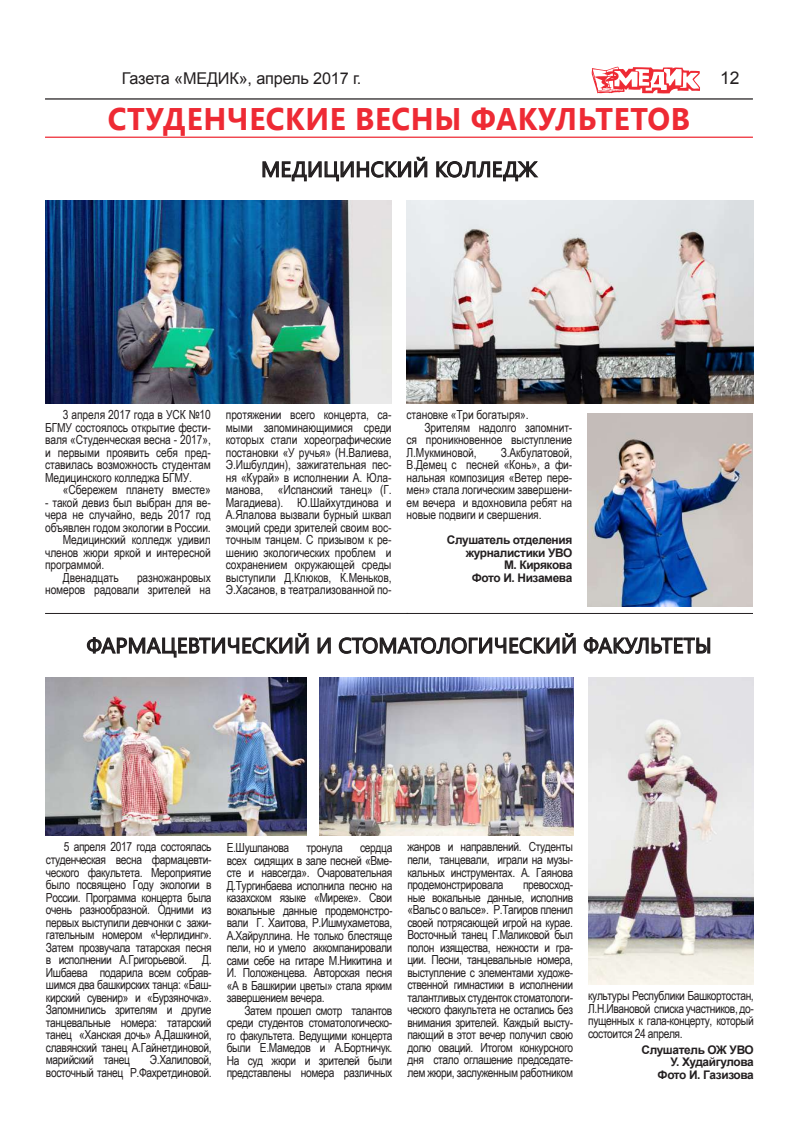
<style>
.page{position:relative;width:798px;height:1134px;background:#fff}
.page>*{position:absolute;margin:0;border:0;box-sizing:border-box;transform-origin:0 0}
.t1{font:700 31.25px "Segoe UI";letter-spacing:.02em;color:#ee2a34;scale:.96 1}
.t2{font:21.25px "Segoe UI";letter-spacing:.01em;color:#231f20}
.t3{font:17.5px "Arial";color:#231f20}
.t4{font:16.25px "Arial";letter-spacing:-.01em;color:#231f20}
.t5{font:12.5px/12.5px "Arial Narrow";letter-spacing:-.01em;color:#231f20;text-align:justify}
.t6{font:12.5px/12.5px "Arial Narrow";letter-spacing:-.03em;color:#231f20;text-align:right}
.t7{font:700 11.88px/12.5px "Arial";letter-spacing:-.03em;color:#231f20;text-align:right}
</style>
<div class="page">
<hr style="left:45px;top:98px;width:707px;height:2px;background:#231f20">
<svg style="left:591px;top:66px;width:108px;height:28px"></svg>
<hr style="left:45px;top:613px;width:363px;height:1px;background:#231f20">
<hr style="left:406px;top:613px;width:346px;height:1px;background:#231f20">
<svg style="left:86px;top:633px;width:223px;height:25px"></svg>
<svg style="left:317px;top:637px;width:14px;height:17px"></svg>
<svg style="left:338px;top:633px;width:238px;height:21px"></svg>
<svg style="left:583px;top:637px;width:127px;height:17px"></svg>
<hr style="left:45px;top:137px;width:707px;height:1px;background:#ee2a34">
<img style="left:45px;top:677px;width:261px;height:158px">
<img style="left:319px;top:677px;width:254px;height:158px">
<img style="left:588px;top:677px;width:165px;height:307px">
<svg style="left:262px;top:156px;width:166px;height:26px"></svg>
<svg style="left:436px;top:161px;width:103px;height:21px"></svg>
<img style="left:45px;top:201px;width:346px;height:202px">
<img style="left:406px;top:201px;width:346px;height:202px">
<img style="left:587px;top:414px;width:165px;height:192px">
<h3 class="t4" style="left:122px;top:67px;width:241px">Газета «МЕДИК», апрель 2017 г.</h3>
<h1 class="t1" style="left:108px;top:97px;width:80px">студен</h1>
<h1 class="t1" style="left:227px;top:97px;width:460px">ческие весн ы факультетов</h1>
<h2 class="t2" style="left:261px;top:154px;width:277px">медицинский колледж</h2>
<h3 class="t3" style="left:719px;top:67px;width:21px">12</h3>
<p class="t5" style="left:45px;top:408px;width:167px;text-indent:18px">3 апреля 2017 года в УСК №10<br>БГМУ состоялось открытие фести&shy;валя «Студенческая весна - 2017», и первыми проявить себя пред&shy;ставилась возможность студентам Медицинского колледжа БГМУ.</p>
<p class="t5" style="left:63px;top:483px;width:149px">«Сбережем планету вместе»</p>
<p class="t5" style="left:45px;top:496px;width:167px">- такой девиз был выбран для ве-</p>
<p class="t5" style="left:45px;top:508px;width:167px">чера не случайно, ведь 2017 год</p>
<p class="t5" style="left:45px;top:521px;width:167px">объявлен годом экологии в России.</p>
<p class="t5" style="left:63px;top:533px;width:149px">Медицинский колледж удивил</p>
<p class="t5" style="left:45px;top:546px;width:167px">членов жюри яркой и интересной</p>
<p class="t5" style="left:45px;top:558px;width:61px">программой.</p>
<p class="t5" style="left:63px;top:571px;width:57px">Двенадцать</p>
<p class="t5" style="left:45px;top:571px;width:167px;text-align:right">разножанровых<br>номеров радовали зрителей на</p>
<p class="t5" style="left:226px;top:408px;width:167px">протяжении всего концерта, са&shy;мыми запоминающимися среди которых стали хореографические постановки «У ручья» (Н.Валиева, Э.Ишбулдин), зажигательная пес&shy;ня «Курай» в исполнении А. Юла&shy;манова, «Испанский танец» (Г.<br>Магадиева). Ю.Шайхутдинова и А.Ялалова вызвали бурный шквал эмоций среди зрителей своим вос&shy;точным танцем. С призывом к ре&shy;шению экологических проблем и сохранением окружающей среды выступили Д.Клюков, К.Меньков, Э.Хасанов, в театрализованной по-</p>
<p class="t5" style="left:406px;top:408px;width:123px">становке «Три богатыря».</p>
<p class="t5" style="left:424px;top:421px;width:149px">Зрителям надолго запомнит-</p>
<p class="t5" style="left:406px;top:433px;width:167px">ся проникновенное выступление</p>
<p class="t5" style="left:406px;top:446px;width:72px">Л.Мукминовой,</p>
<p class="t5" style="left:406px;top:446px;width:167px;text-indent:94px">З.Акбулатовой, В.Демец с песней «Конь», а фи&shy;нальная композиция «Ветер пере&shy;мен» стала логическим завершени&shy;ем вечера и вдохновила ребят на новые подвиги и свершения.</p>
<p class="t7" style="left:446px;top:534px;width:127px">Слушатель отделения журналистики УВО<br>М. Кирякова<br>Фото И. Низамева</p>
<h2 class="t2" style="left:86px;top:631px;width:626px">Фармацевтический и стоматологический факультеты</h2>
<p class="t5" style="left:46px;top:840px;width:167px;text-indent:18px">5 апреля 2017 года состоялась студенческая весна фармацевти&shy;ческого факультета. Мероприятие было посвящено Году экологии в России. Программа концерта была очень разнообразной. Одними из первых выступили девчонки с зажи&shy;гательным номером «Черлидинг».<br>Затем прозвучала татарская песня в исполнении А.Григорьевой. Д.<br>Ишбаева подарила всем собрав&shy;шимся два башкирских танца: «Баш&shy;кирский сувенир» и «Бурзяночка».<br>Запомнились зрителям и другие танцевальные номера: татарский танец «Ханская дочь» А.Дашкиной, славянский танец А.Гайнетдиновой, марийский танец</p>
<p class="t6" style="left:46px;top:1053px;width:167px">Э.Халиловой,<br>восточный танец Р.Фахретдиновой.</p>
<p class="t6" style="left:226px;top:841px;width:64px">Е.Шушпанова</p>
<p class="t6" style="left:306px;top:841px;width:38px">тронула</p>
<p class="t5" style="left:226px;top:841px;width:167px;text-indent:133px">сердца всех сидящих в зале песней «Вме&shy;сте и навсегда». Очаровательная Д.Тургинбаева исполнила песню на казахском языке «Миреке». Свои вокальные данные продемонстро&shy;вали Г. Хаитова, Р.Ишмухаметова, А.Хайруллина. Не только блестяще пели, но и умело аккомпанировали сами себе на гитаре М.Никитина и И. Положенцева. Авторская песня «А в Башкирии цветы» стала ярким завершением вечера.</p>
<p class="t5" style="left:226px;top:1004px;width:167px;text-indent:18px">Затем прошел смотр талантов среди студентов стоматологическо&shy;го факультета. Ведущими концерта были Е.Мамедов и А.Бортничук.<br>На суд жюри и зрителей были представлены номера различных</p>
<p class="t5" style="left:407px;top:840px;width:167px">жанров и направлений. Студенты пели, танцевали, играли на музы&shy;кальных инструментах. А. Гаянова продемонстрировала</p>
<p class="t5" style="left:407px;top:878px;width:167px;text-indent:115px">превосход&shy;ные вокальные данные, исполнив «Вальс о вальсе». Р.Тагиров пленил своей потрясающей игрой на курае.<br>Восточный танец Г.Маликовой был полон изящества, нежности и гра&shy;ции. Песни, танцевальные номера, выступление с элементами художе&shy;ственной гимнастики в исполнении талантливых студенток стоматологи&shy;ческого факультета не остались без внимания зрителей. Каждый высту&shy;пающий в этот вечер получил свою долю оваций. Итогом конкурсного дня стало оглашение председате&shy;лем жюри, заслуженным работником</p>
<p class="t5" style="left:588px;top:989px;width:167px">культуры Республики Башкортостан, Л.Н.Ивановой списка участников, до&shy;пущенных к гала-концерту, который состоится 24 апреля.</p>
<p class="t7" style="left:641px;top:1044px;width:114px">Слушатель ОЖ УВО<br>У. Худайгулова<br>Фото И. Газизова</p>
</div>
